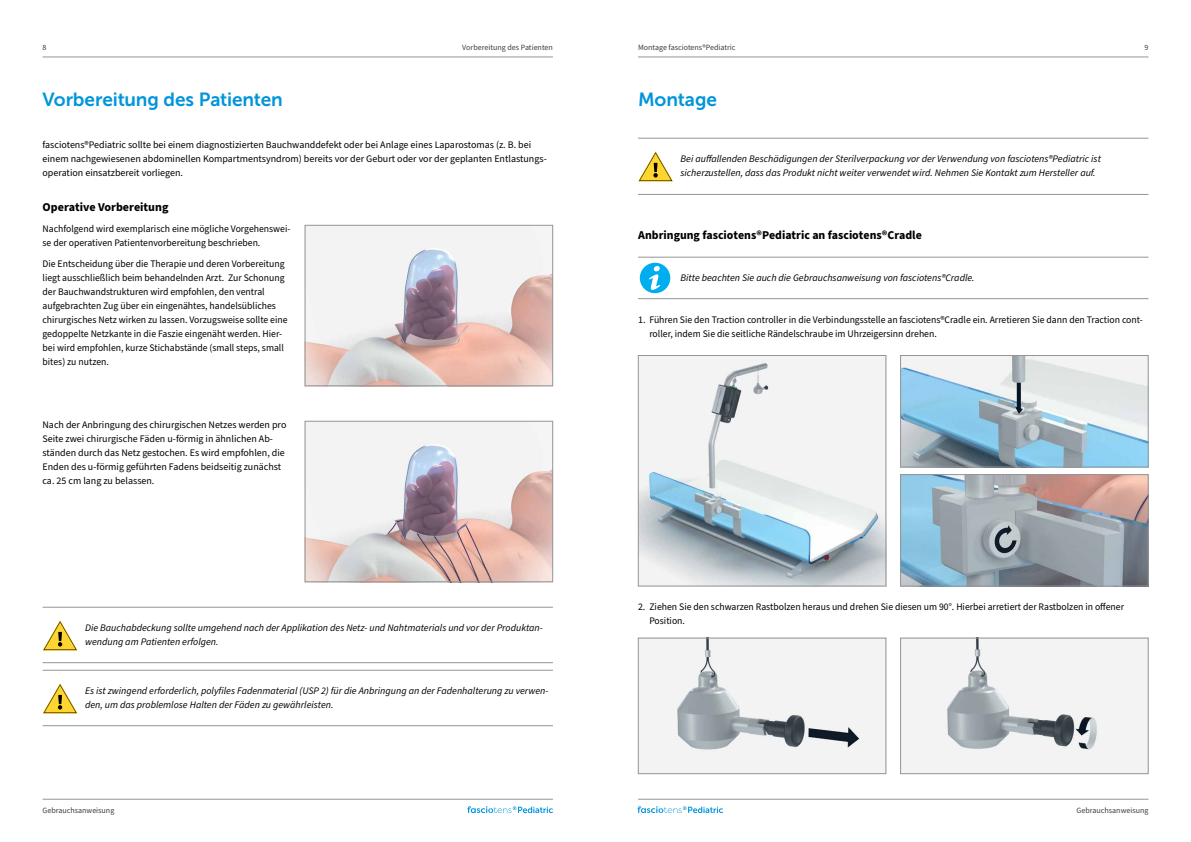
<style>
.page{position:relative;width:1191px;height:842px;background:#fff}
.page>*{position:absolute;margin:0;border:0;box-sizing:border-box;transform-origin:0 0}
.t1{font:19px "Museo Sans 700";letter-spacing:-.005em;color:#0095da}
.t2{font:700 12px "Source Sans Pro";color:#000}
.t3{font:10px/14px "Source Sans Pro";color:#000}
.t4{font:italic 10px/14px "Source Sans Pro";color:#000}
.t5{font:8px "Source Sans Pro";color:#414042}
</style>
<div class="page">
<hr style="left:43px;top:57px;width:510px;height:1px;background:#939598">
<hr style="left:638px;top:57px;width:510px;height:1px;background:#939598">
<hr style="left:638px;top:799px;width:510px;height:1px;background:#939598">
<hr style="left:43px;top:799px;width:510px;height:1px;background:#939598">
<svg style="left:467px;top:806px;width:86px;height:7px"></svg>
<svg style="left:637px;top:806px;width:86px;height:7px"></svg>
<img style="left:307px;top:227px;width:244px;height:157px">
<div style="left:305px;top:225px;width:248px;height:161px;border:1px solid #939598"></div>
<img style="left:307px;top:423px;width:244px;height:157px">
<div style="left:305px;top:421px;width:248px;height:161px;border:1px solid #939598"></div>
<hr style="left:43px;top:662px;width:510px;height:1px;background:#939598">
<hr style="left:43px;top:607px;width:510px;height:1px;background:#939598">
<hr style="left:43px;top:725px;width:510px;height:1px;background:#939598">
<hr style="left:43px;top:670px;width:510px;height:1px;background:#939598">
<svg style="left:43px;top:620px;width:35px;height:31px"></svg>
<svg style="left:43px;top:683px;width:35px;height:31px"></svg>
<hr style="left:638px;top:194px;width:510px;height:1px;background:#939598">
<hr style="left:638px;top:138px;width:510px;height:1px;background:#939598">
<hr style="left:638px;top:298px;width:510px;height:1px;background:#939598">
<hr style="left:638px;top:257px;width:510px;height:1px;background:#939598">
<svg style="left:638px;top:151px;width:35px;height:31px"></svg>
<div style="left:640px;top:263px;width:30px;height:30px;background:#00aeef;border-radius:50%"></div>
<svg style="left:649px;top:266px;width:11px;height:24px"></svg>
<img style="left:640px;top:357px;width:244px;height:227px">
<div style="left:638px;top:355px;width:248px;height:231px;border:1px solid #939598"></div>
<img style="left:902px;top:357px;width:244px;height:108px">
<div style="left:900px;top:355px;width:248px;height:112px;border:1px solid #939598"></div>
<img style="left:640px;top:640px;width:244px;height:132px">
<div style="left:638px;top:638px;width:248px;height:136px;border:1px solid #939598"></div>
<img style="left:902px;top:476px;width:244px;height:108px">
<div style="left:900px;top:474px;width:248px;height:112px;border:1px solid #939598"></div>
<img style="left:902px;top:640px;width:244px;height:132px">
<div style="left:900px;top:638px;width:248px;height:136px;border:1px solid #939598"></div>
<p class="t5" style="left:638px;top:42px;width:99px">Montage fasciotens®Pediatric</p>
<p class="t5" style="left:462px;top:42px;width:92px">Vorbereitung des Patienten</p>
<p class="t5" style="left:43px;top:42px;width:5px">8</p>
<p class="t5" style="left:1144px;top:42px;width:5px">9</p>
<h1 class="t1" style="left:43px;top:89px;width:242px">Vorbereitung des Patienten</h1>
<p class="t3" style="left:43px;top:138px;width:506px">fasciotens®Pediatric sollte bei einem diagnostizierten Bauchwanddefekt oder bei Anlage eines Laparostomas (z. B. bei einem nachgewiesenen abdominellen Kompartmentsyndrom) bereits vor der Geburt oder vor der geplanten Entlastungs&shy;operation einsatzbereit vorliegen.</p>
<p class="t2" style="left:43px;top:199px;width:127px">Operative Vorbereitung</p>
<p class="t3" style="left:43px;top:222px;width:249px">Nachfolgend wird exemplarisch eine mögliche Vorgehenswei&shy;se der operativen Patientenvorbereitung beschrieben.</p>
<p class="t3" style="left:43px;top:257px;width:247px">Die Entscheidung über die Therapie und deren Vorbereitung liegt ausschließlich beim behandelnden Arzt. Zur Schonung der Bauchwandstrukturen wird empfohlen, den ventral aufgebrachten Zug über ein eingenähtes, handelsübliches chirurgisches Netz wirken zu lassen. Vorzugsweise sollte eine gedoppelte Netzkante in die Faszie eingenäht werden. Hier&shy;bei wird empfohlen, kurze Stichabstände (small steps, small bites) zu nutzen.</p>
<p class="t3" style="left:43px;top:418px;width:245px">Nach der Anbringung des chirurgischen Netzes werden pro Seite zwei chirurgische Fäden u-förmig in ähnlichen Ab&shy;ständen durch das Netz gestochen. Es wird empfohlen, die Enden des u-förmig geführten Fadens beidseitig zunächst ca. 25 cm lang zu belassen.</p>
<p class="t4" style="left:85px;top:621px;width:459px">Die Bauchabdeckung sollte umgehend nach der Applikation des Netz- und Nahtmaterials und vor der Produktan&shy;wendung am Patienten erfolgen.</p>
<p class="t4" style="left:85px;top:684px;width:465px">Es ist zwingend erforderlich, polyfiles Fadenmaterial (USP 2) für die Anbringung an der Fadenhalterung zu verwen&shy;den, um das problemlose Halten der Fäden zu gewährleisten.</p>
<h1 class="t1" style="left:638px;top:89px;width:80px">Montage</h1>
<p class="t4" style="left:680px;top:152px;width:422px">Bei auffallenden Beschädigungen der Sterilverpackung vor der Verwendung von fasciotens®Pediatric ist sicherzustellen, dass das Produkt nicht weiter verwendet wird. Nehmen Sie Kontakt zum Hersteller auf.</p>
<p class="t2" style="left:638px;top:227px;width:285px">Anbringung fasciotens®Pediatric an fasciotens®Cradle</p>
<p class="t4" style="left:680px;top:271px;width:296px">Bitte beachten Sie auch die Gebrauchsanweisung von fasciotens®Cradle.</p>
<p class="t3" style="left:649px;top:313px;width:495px;text-indent:-11px">1. Führen Sie den Traction controller in die Verbindungsstelle an fasciotens®Cradle ein. Arretieren Sie dann den Traction cont&shy;roller, indem Sie die seitliche Rändelschraube im Uhrzeigersinn drehen.</p>
<p class="t3" style="left:649px;top:600px;width:476px;text-indent:-11px">2. Ziehen Sie den schwarzen Rastbolzen heraus und drehen Sie diesen um 90°. Hierbei arretiert der Rastbolzen in offener<br>Position.</p>
<p class="t5" style="left:43px;top:805px;width:73px">Gebrauchsanweisung</p>
<p class="t5" style="left:1076px;top:805px;width:73px">Gebrauchsanweisung</p>
</div>
